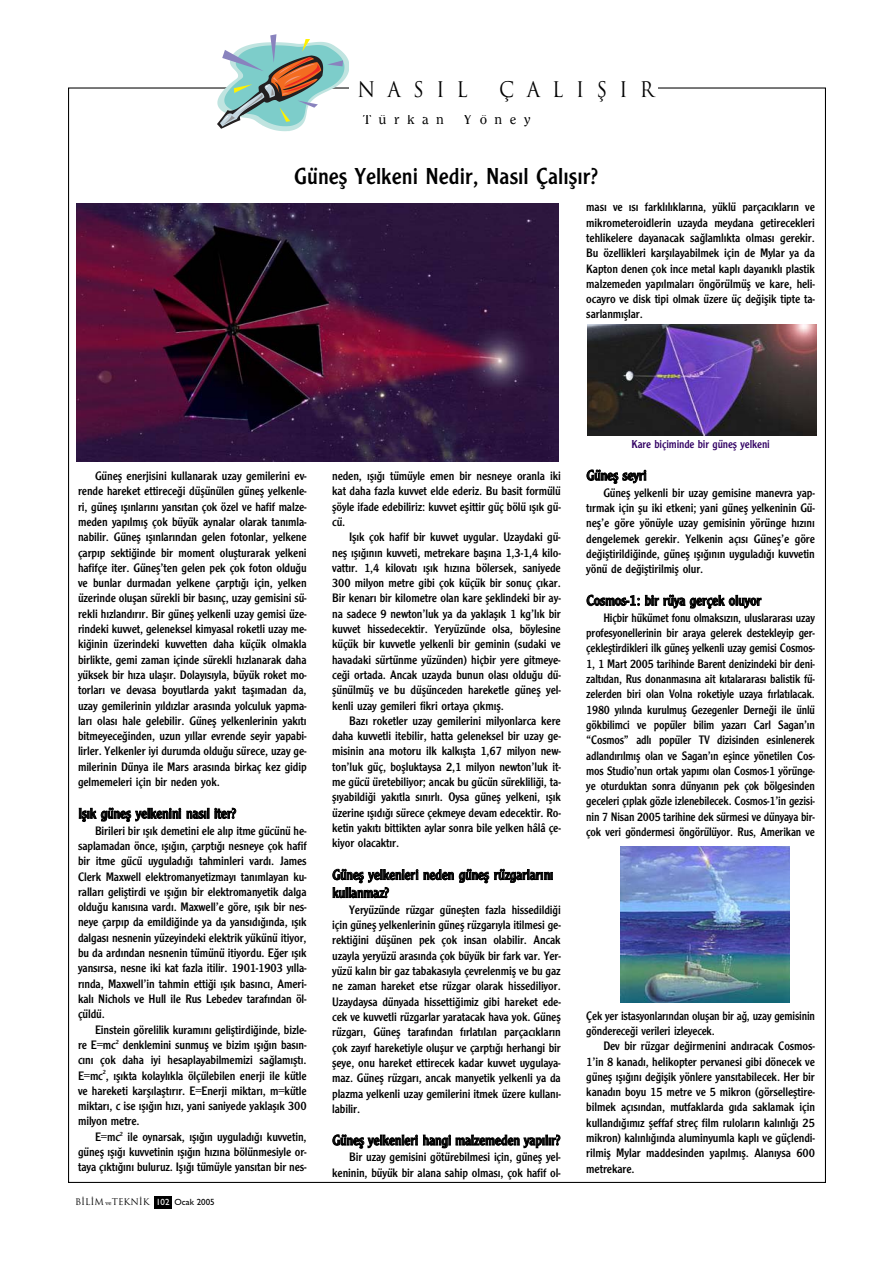
<style>
.page{position:relative;width:893px;height:1263px;background:#fff}
.page>*{position:absolute;margin:0;border:0;box-sizing:border-box;transform-origin:0 0}
.t1{font:24px "Clearface Gothic";color:#000}
.t2{font:21px "Trajan Plain";letter-spacing:.65em;color:#000;scale:.9 1}
.t3{font:15px/18px "Clearface Gothic";letter-spacing:-.015em;color:#000}
.t4{font:500 15px "Clearface";letter-spacing:.5em;color:#000}
.t5{font:12.75px/15.3px "Clearface Gothic";letter-spacing:-.01em;color:#000;text-align:justify}
.t6{font:12.75px/15.3px "Clearface Gothic";letter-spacing:-.01em;color:#000;text-align:justify;scale:.95 1}
.t7{font:12px "Clearface Gothic";letter-spacing:-.01em;color:#320264}
.t8{font:9px "Trajan Plain";color:#000}
.s1{font-family:"Bookman Old Style";font-size:6px}
.s2{font-family:"Gill Sans";font-weight:500;color:#fff}
.s3{font-family:"Gill Sans";font-weight:500}
</style>
<div class="page">
<svg style="left:217px;top:34px;width:132px;height:97px"></svg>
<div style="left:154px;top:1195px;width:17px;height:13px;background:#000"></div>
<img style="left:76px;top:203px;width:483px;height:258px">
<img style="left:588px;top:324px;width:228px;height:112px">
<img style="left:621px;top:847px;width:168px;height:156px">
<h2 class="t2" style="left:357px;top:82px;width:124px">NAS›L</h2>
<h2 class="t2" style="left:499px;top:82px;width:174px">ÇAL›FL›R</h2>
<p class="t4" style="left:363px;top:110px;width:82px">Türkan</p>
<p class="t4" style="left:464px;top:110px;width:68px">Yöney</p>
<h1 class="t1" style="left:294px;top:162px;width:305px">Günefl Yelkeni Nedir, Nas›l Çal›fl›r?</h1>
<p class="t5" style="left:586px;top:199px;width:230px">mas› ve ›s› farkl›l›klar›na, yüklü parçac›klar›n ve mikrometeroidlerin uzayda meydana getirecekleri tehlikelere dayanacak sa¤laml›kta olmas› gerekir.<br>Bu özellikleri karfl›layabilmek için de Mylar ya da Kapton denen çok ince metal kapl› dayan›kl› plastik malzemeden yap›lmalar› öngörülmüfl ve kare, heli&shy;ocayro ve disk tipi olmak üzere üç de¤iflik tipte ta&shy;sarlanm›fllar.</p>
<p class="t5" style="left:78px;top:468px;width:230px;text-indent:17px">Günefl enerjisini kullanarak uzay gemilerini ev&shy;rende hareket ettirece¤i düflünülen günefl yelkenle&shy;ri, günefl ›fl›nlar›n› yans›tan çok özel ve hafif malze&shy;meden yap›lm›fl çok büyük aynalar olarak tan›mla&shy;nabilir. Günefl ›fl›nlar›ndan gelen fotonlar, yelkene çarp›p sekti¤inde bir moment oluflturarak yelkeni hafifçe iter. Günefl’ten gelen pek çok foton oldu¤u ve bunlar durmadan yelkene çarpt›¤› için, yelken üzerinde oluflan sürekli bir bas›nç, uzay gemisini sü&shy;rekli h›zland›r›r. Bir günefl yelkenli uzay gemisi üze&shy;rindeki kuvvet, geleneksel kimyasal roketli uzay me&shy;ki¤inin üzerindeki kuvvetten daha küçük olmakla birlikte, gemi zaman içinde sürekli h›zlanarak daha yüksek bir h›za ulafl›r. Dolay›s›yla, büyük roket mo&shy;torlar› ve devasa boyutlarda yak›t tafl›madan da, uzay gemilerinin y›ld›zlar aras›nda yolculuk yapma&shy;lar› olas› hale gelebilir. Günefl yelkenlerinin yak›t› bitmeyece¤inden, uzun y›llar evrende seyir yapabi&shy;lirler. Yelkenler iyi durumda oldu¤u sürece, uzay ge&shy;milerinin Dünya ile Mars aras›nda birkaç kez gidip gelmemeleri için bir neden yok.</p>
<p class="t3" style="left:78px;top:804px;width:160px">Ifl›k günefl yelkenini nas›l iter?</p>
<p class="t5" style="left:78px;top:823px;width:230px;text-indent:17px">Birileri bir ›fl›k demetini ele al›p itme gücünü he&shy;saplamadan önce, ›fl›¤›n, çarpt›¤› nesneye çok hafif bir itme gücü uygulad›¤› tahminleri vard›. James Clerk Maxwell elektromanyetizmay› tan›mlayan ku&shy;rallar› gelifltirdi ve ›fl›¤›n bir elektromanyetik dalga oldu¤u kan›s›na vard›. Maxwell’e göre, ›fl›k bir nes&shy;neye çarp›p da emildi¤inde ya da yans›d›¤›nda, ›fl›k dalgas› nesnenin yüzeyindeki elektrik yükünü itiyor, bu da ard›ndan nesnenin tümünü itiyordu. E¤er ›fl›k yans›rsa, nesne iki kat fazla itilir. 1901-1903 y›lla&shy;r›nda, Maxwell’in tahmin etti¤i ›fl›k bas›nc›, Ameri&shy;kal› Nichols ve Hull ile Rus Lebedev taraf›ndan öl&shy;çüldü.</p>
<p class="t5" style="left:78px;top:1021px;width:230px;text-indent:17px">Einstein görelilik kuram›n› gelifltirdi¤inde, bizle&shy;re E=mc<sup>2</sup> denklemini sunmufl ve bizim ›fl›¤›n bas›n&shy;c›n› çok daha iyi hesaplayabilmemizi sa¤lam›flt›.<br>E=mc<sup>2</sup>, ›fl›kta kolayl›kla ölçülebilen enerji ile kütle ve hareketi karfl›laflt›r›r. E=Enerji miktar›, m=kütle miktar›, c ise ›fl›¤›n h›z›, yani saniyede yaklafl›k 300 milyon metre.</p>
<p class="t5" style="left:78px;top:1129px;width:230px;text-indent:17px">E=mc<sup>2</sup> ile oynarsak, ›fl›¤›n uygulad›¤› kuvvetin, günefl ›fl›¤› kuvvetinin ›fl›¤›n h›z›na bölünmesiyle or&shy;taya ç›kt›¤›n› buluruz. Ifl›¤› tümüyle yans›tan bir nes-</p>
<p class="t8" style="left:75px;top:1198px;width:141px">B‹L‹M <span class="s1">ve</span>TEKN‹K <span class="s2">102</span> <span class="s3">Ocak 2005</span></p>
<p class="t5" style="left:332px;top:468px;width:230px">neden, ›fl›¤› tümüyle emen bir nesneye oranla iki kat daha fazla kuvvet elde ederiz. Bu basit formülü flöyle ifade edebiliriz: kuvvet eflittir güç bölü ›fl›k gü&shy;cü.</p>
<p class="t5" style="left:332px;top:529px;width:230px;text-indent:17px">Ifl›k çok hafif bir kuvvet uygular. Uzaydaki gü&shy;nefl ›fl›¤›n›n kuvveti, metrekare bafl›na 1,3-1,4 kilo&shy;vatt›r. 1,4 kilovat› ›fl›k h›z›na bölersek, saniyede 300 milyon metre gibi çok küçük bir sonuç ç›kar.<br>Bir kenar› bir kilometre olan kare fleklindeki bir ay&shy;na sadece 9 newton’luk ya da yaklafl›k 1 kg’l›k bir kuvvet hissedecektir. Yeryüzünde olsa, böylesine küçük bir kuvvetle yelkenli bir geminin (sudaki ve havadaki sürtünme yüzünden) hiçbir yere gitmeye&shy;ce¤i ortada. Ancak uzayda bunun olas› oldu¤u dü&shy;flünülmüfl ve bu düflünceden hareketle günefl yel&shy;kenli uzay gemileri fikri ortaya ç›km›fl.</p>
<p class="t5" style="left:332px;top:713px;width:230px;text-indent:17px">Baz› roketler uzay gemilerini milyonlarca kere daha kuvvetli itebilir, hatta geleneksel bir uzay ge&shy;misinin ana motoru ilk kalk›flta 1,67 milyon new&shy;ton’luk güç, boflluktaysa 2,1 milyon newton’luk it&shy;me gücü üretebiliyor; ancak bu gücün süreklili¤i, ta&shy;fl›yabildi¤i yak›tla s›n›rl›. Oysa günefl yelkeni, ›fl›k üzerine ›fl›d›¤› sürece çekmeye devam edecektir. Ro&shy;ketin yak›t› bittikten aylar sonra bile yelken hâlâ çe&shy;kiyor olacakt›r.</p>
<p class="t3" style="left:332px;top:865px;width:222px">Günefl yelkenleri neden günefl rüzgarlar›n› kullanmaz?</p>
<p class="t5" style="left:332px;top:902px;width:230px;text-indent:17px">Yeryüzünde rüzgar güneflten fazla hissedildi¤i için günefl yelkenlerinin günefl rüzgar›yla itilmesi ge&shy;rekti¤ini düflünen pek çok insan olabilir. Ancak uzayla yeryüzü aras›nda çok büyük bir fark var. Yer&shy;yüzü kal›n bir gaz tabakas›yla çevrelenmifl ve bu gaz ne zaman hareket etse rüzgar olarak hissediliyor.<br>Uzaydaysa dünyada hissetti¤imiz gibi hareket ede&shy;cek ve kuvvetli rüzgarlar yaratacak hava yok. Günefl rüzgar›, Günefl taraf›ndan f›rlat›lan parçac›klar›n çok zay›f hareketiyle oluflur ve çarpt›¤› herhangi bir fleye, onu hareket ettirecek kadar kuvvet uygulaya&shy;maz. Günefl rüzgar›, ancak manyetik yelkenli ya da plazma yelkenli uzay gemilerini itmek üzere kullan›- labilir.</p>
<p class="t3" style="left:332px;top:1131px;width:230px">Günefl yelkenleri hangi malzemeden yap›l›r?</p>
<p class="t5" style="left:332px;top:1149px;width:230px;text-align:right">Bir uzay gemisini götürebilmesi için, günefl yel&shy;keninin, büyük bir alana sahip olmas›, çok hafif ol-</p>
<p class="t7" style="left:631px;top:437px;width:140px">Kare biçiminde bir günefl yelkeni</p>
<p class="t3" style="left:586px;top:466px;width:62px">Günefl seyri</p>
<p class="t5" style="left:586px;top:485px;width:230px;text-indent:17px">Günefl yelkenli bir uzay gemisine manevra yap&shy;t›rmak için flu iki etkeni; yani günefl yelkeninin Gü&shy;nefl’e göre yönüyle uzay gemisinin yörünge h›z›n› dengelemek gerekir. Yelkenin aç›s› Günefl’e göre de¤ifltirildi¤inde, günefl ›fl›¤›n›n uygulad›¤› kuvvetin yönü de de¤ifltirilmifl olur.</p>
<p class="t3" style="left:586px;top:591px;width:176px">Cosmos-1: bir rüya gerçek oluyor</p>
<p class="t6" style="left:586px;top:610px;width:242px;text-indent:17px">Hiçbir hükümet fonu olmaks›z›n, uluslararas› uzay profesyonellerinin bir araya gelerek destekleyip ger&shy;çeklefltirdikleri ilk günefl yelkenli uzay gemisi Cosmos-1, 1 Mart 2005 tarihinde Barent denizindeki bir deni&shy;zalt›dan, Rus donanmas›na ait k›talararas› balistik fü&shy;zelerden biri olan Volna roketiyle uzaya f›rlat›lacak.<br>1980 y›l›nda kurulmufl Gezegenler Derne¤i ile ünlü gökbilimci ve popüler bilim yazar› Carl Sagan’›n “Cosmos” adl› popüler TV dizisinden esinlenerek adland›r›lm›fl olan ve Sagan’›n eflince yönetilen Cos&shy;mos Studio’nun ortak yap›m› olan Cosmos-1 yörünge&shy;ye oturduktan sonra dünyan›n pek çok bölgesinden geceleri ç›plak gözle izlenebilecek. Cosmos-1’in gezisi&shy;nin 7 Nisan 2005 tarihine dek sürmesi ve dünyaya bir&shy;çok veri göndermesi öngörülüyor. Rus, Amerikan ve</p>
<p class="t6" style="left:586px;top:1007px;width:242px">Çek yer istasyonlar›ndan oluflan bir a¤, uzay gemisinin gönderece¤i verileri izleyecek.</p>
<p class="t5" style="left:586px;top:1038px;width:230px;text-indent:17px">Dev bir rüzgar de¤irmenini and›racak Cosmos-1’in 8 kanad›, helikopter pervanesi gibi dönecek ve günefl ›fl›¤›n› de¤iflik yönlere yans›tabilecek. Her bir kanad›n boyu 15 metre ve 5 mikron (görsellefltire&shy;bilmek aç›s›ndan, mutfaklarda g›da saklamak için kulland›¤›m›z fleffaf streç film rulolar›n kal›nl›¤› 25 mikron) kal›nl›¤›nda aluminyumla kapl› ve güçlendi&shy;rilmifl Mylar maddesinden yap›lm›fl. Alan›ysa 600 metrekare.</p>
</div>
